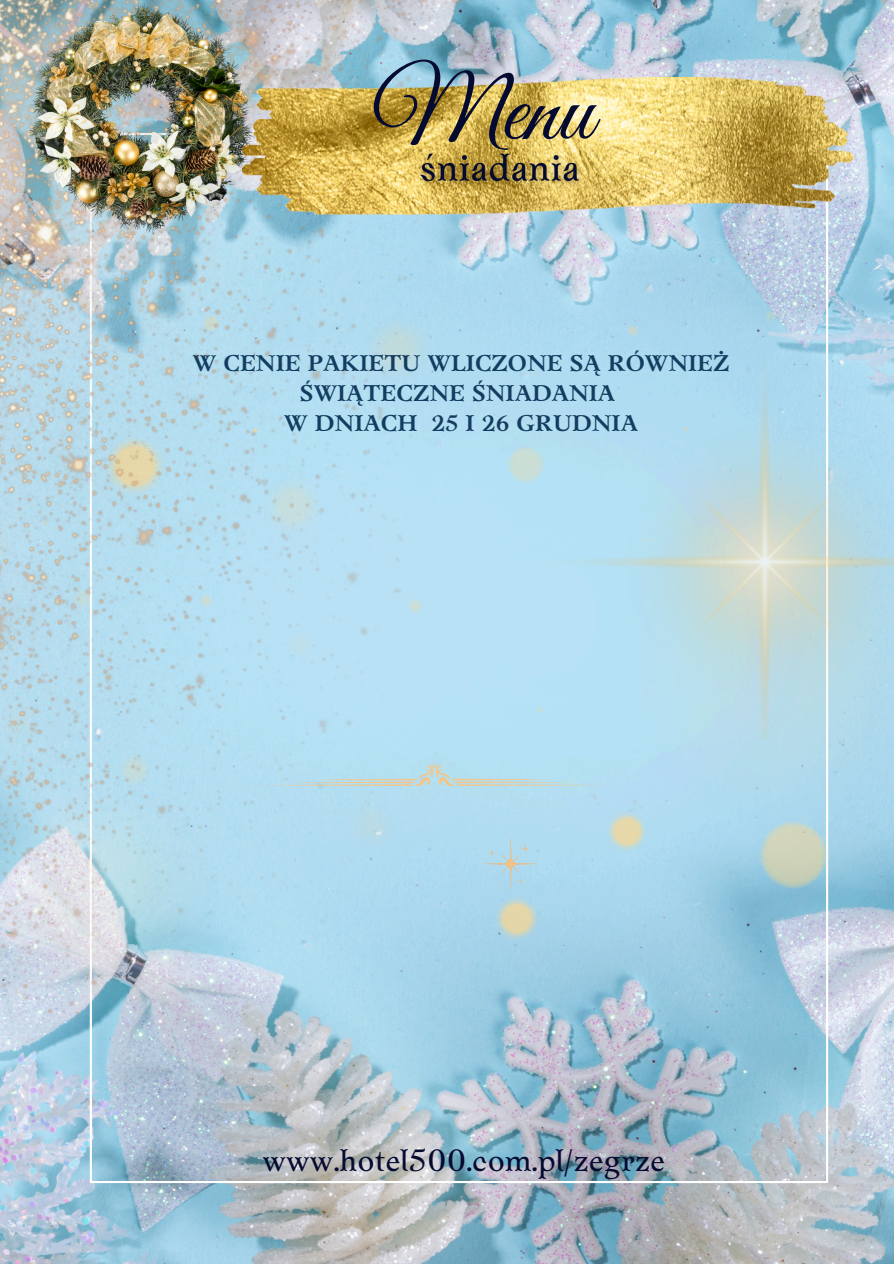
<style>
.page{position:relative;width:894px;height:1264px;background:#fff}
.page>*{position:absolute;margin:0;border:0;box-sizing:border-box;transform-origin:0 0}
.t1{font:97.5px "Great Vibes";color:#050a30}
.t2{font:30.9px "Zenaida";color:#050a30}
.t3{font:700 22.5px/30.3px "Zenaida";color:#123d60;text-align:center}
</style>
<div class="page">
<img style="left:0;top:0;width:893px;height:1263px">
<img style="left:90px;top:214px;width:737px;height:968px">
<img style="left:804px;top:308px;width:89px;height:705px">
<img style="left:0;top:0;width:804px;height:1143px">
<img style="left:27px;top:0;width:228px;height:237px">
<svg style="left:482px;top:835px;width:56px;height:56px;background:#b1d8e8"></svg>
<img style="left:538px;top:336px;width:355px;height:402px">
<svg style="left:258px;top:763px;width:352px;height:23px;background:#badce5"></svg>
<img style="left:242px;top:77px;width:612px;height:137px">
<img style="left:410px;top:142px;width:249px;height:51px">
<p class="t1" style="left:372px;top:56px;width:223px">Menu</p>
<p class="t3" style="left:193px;top:348px;width:535px">W CENIE PAKIETU WLICZONE SĄ RÓWNIEŻ<br>ŚWIĄTĄ ECZNE ŚNIADANIA</p>
<p class="t3" style="left:284px;top:408px;width:355px">W DNIACH 25 I 26 GRUDNIA</p>
<p class="t2" style="left:262px;top:1140px;width:404px">www.hotel500.com.pl/zegrze</p>
</div>
